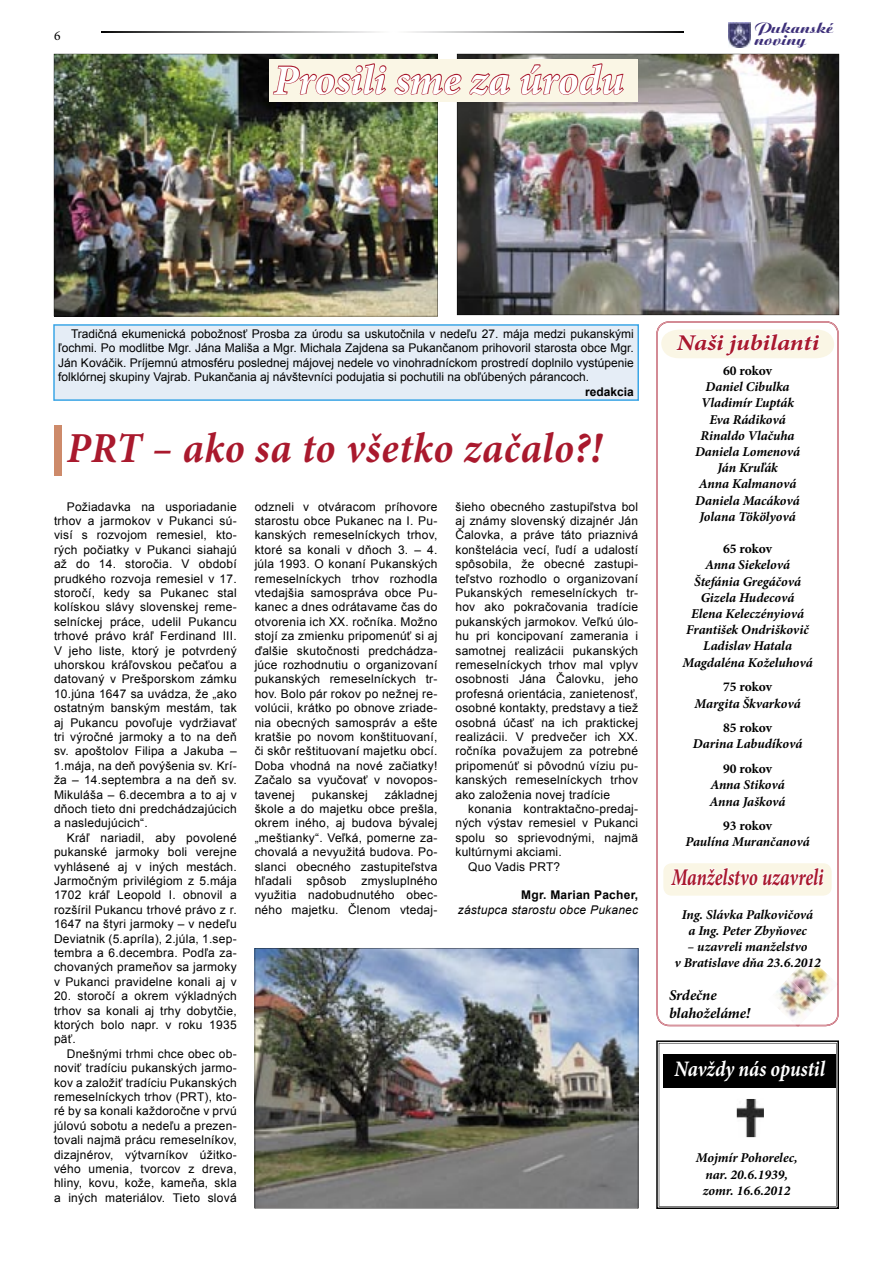
<style>
.page{position:relative;width:893px;height:1263px;background:#fff}
.page>*{position:absolute;margin:0;border:0;box-sizing:border-box;transform-origin:0 0}
.t1{font:italic 700 42.75px "Minion Pro";letter-spacing:.015em;color:#a9192d;scale:.95 1}
.t2{font:italic 700 42px "Minion Pro";letter-spacing:-.005em;color:#fff}
.t3{font:italic 700 24px "Minion Pro";letter-spacing:-.005em;color:#a9192d;scale:.77 1}
.t4{font:italic 700 22.5px "Minion Pro";letter-spacing:-.01em;color:#a9192d;scale:1.13 1}
.t5{font:italic 700 22.2px "Minion Pro";letter-spacing:-.005em;color:#fff;scale:.88 1}
.t6{font:15.75px/12px "Ariston";color:#3c2e79;scale:1.09 1}
.t7{font:italic 700 15px/18px "Minion Pro";letter-spacing:-.005em;color:#000}
.t8{font:italic 700 13.5px/16.2px "Minion Pro";letter-spacing:-.005em;color:#000;text-align:center}
.t9{font:700 13.5px "Minion Pro";letter-spacing:-.005em;color:#000}
.t10{font:13.5px "Minion Pro";color:#000}
.t11{font:12px/14.4px "Arial";letter-spacing:.02em;color:#000;text-align:justify}
.t12{font:italic 12px "Arial";letter-spacing:.02em;color:#000}
.t13{font:700 12px "Arial";letter-spacing:.02em;color:#000}
.t14{font:700 12px "Arial";color:#000}
</style>
<div class="page">
<svg style="left:102px;top:31px;width:582px;height:2px"></svg>
<img style="left:728px;top:22px;width:23px;height:26px">
<svg style="left:657px;top:322px;width:181px;height:703px"></svg>
<div style="left:663px;top:863px;width:169px;height:33px;background:#faf6e5;border-radius:9px"></div>
<svg style="left:669px;top:848px;width:156px;height:38px"></svg>
<svg style="left:656px;top:1040px;width:183px;height:169px"></svg>
<svg style="left:661px;top:325px;width:173px;height:54px"></svg>
<img style="left:788px;top:956px;width:50px;height:27px">
<img style="left:768px;top:977px;width:50px;height:50px">
<img style="left:795px;top:983px;width:43px;height:42px">
<img style="left:54px;top:54px;width:384px;height:262px">
<img style="left:457px;top:54px;width:382px;height:261px">
<div style="left:53px;top:324px;width:586px;height:77px;background:#e5edf6"></div>
<img style="left:255px;top:948px;width:383px;height:261px">
<div style="left:269px;top:59px;width:369px;height:42px;background:#faf6e5"></div>
<svg style="left:272px;top:63px;width:115px;height:32px"></svg>
<svg style="left:394px;top:73px;width:117px;height:23px"></svg>
<svg style="left:520px;top:63px;width:104px;height:32px"></svg>
<div style="left:54px;top:425px;width:7px;height:51px;background:#cd8a6a"></div>
<p class="t10" style="left:54px;top:27px;width:8px">6</p>
<h3 class="t6" style="left:755px;top:22px;width:74px">Pukanské noviny</h3>
<h2 class="t2" style="left:274px;top:55px;width:352px">Prosili sme za úrodu</h2>
<p class="t11" style="left:58px;top:327px;width:577px;text-indent:13px">Tradičná ekumenická pobožnosť Prosba za úrodu sa uskutočnila v nedeľu 27. mája medzi pukanskými ľochmi. Po modlitbe Mgr. Jána Mališa a Mgr. Michala Zajdena sa Pukančanom prihovoril starosta obce Mgr.<br>Ján Kováčik. Príjemnú atmosféru poslednej májovej nedele vo vinohradníckom prostredí doplnilo vystúpenie folklórnej skupiny Vajrab. Pukančania aj návštevníci podujatia si pochutili na obľúbených párancoch.</p>
<p class="t14" style="left:585px;top:383px;width:50px">redakcia</p>
<h3 class="t4" style="left:677px;top:329px;width:127px">Naši jubilanti</h3>
<p class="t9" style="left:723px;top:363px;width:51px">60 rokov</p>
<p class="t8" style="left:695px;top:379px;width:107px">Daniel Cibulka<br>Vladimír Ľupták<br>Eva Rádiková<br>Rinaldo Vlačuha<br>Daniela Lomenová<br>Ján Kruľák<br>Anna Kalmanová<br>Daniela Macáková<br>Jolana Tökölyová</p>
<p class="t9" style="left:723px;top:541px;width:51px">65 rokov</p>
<p class="t8" style="left:682px;top:557px;width:132px">Anna Siekelová<br>Štefánia Gregáčová<br>Gizela Hudecová<br>Elena Keleczényiová<br>František Ondriškovič<br>Ladislav Hatala<br>Magdaléna Koželuhová</p>
<p class="t9" style="left:723px;top:679px;width:51px">75 rokov</p>
<p class="t8" style="left:694px;top:696px;width:108px">Margita Škvarková</p>
<p class="t9" style="left:723px;top:720px;width:51px">85 rokov</p>
<p class="t8" style="left:693px;top:736px;width:111px">Darina Labudíková</p>
<p class="t9" style="left:723px;top:761px;width:51px">90 rokov</p>
<p class="t8" style="left:710px;top:777px;width:78px;text-align:left">Anna Stiková<br>Anna Jašková</p>
<p class="t9" style="left:723px;top:818px;width:51px">93 rokov</p>
<p class="t8" style="left:685px;top:834px;width:126px">Paulína Murančanová</p>
<h1 class="t1" style="left:67px;top:423px;width:565px">PRT – ako sa to všetko začalo?!</h1>
<p class="t11" style="left:255px;top:499px;width:184px">odzneli v otváracom príhovore starostu obce Pukanec na I. Pu&shy;kanských remeselníckych trhov, ktoré sa konali v dňoch 3. – 4. júla 1993. O konaní Pukanských remeselníckych trhov rozhodla vtedajšia samospráva obce Pu&shy;kanec a dnes odrátavame čas do otvorenia ich XX. ročníka. Možno stojí za zmienku pripomenúť si aj ďalšie skutočnosti predchádza&shy;júce rozhodnutiu o organizovaní pukanských remeselníckych tr&shy;hov. Bolo pár rokov po nežnej re&shy;volúcii, krátko po obnove zriade&shy;nia obecných samospráv a ešte kratšie po novom konštituovaní, či skôr reštituovaní majetku obcí.<br>Doba vhodná na nové začiatky!<br>Začalo sa vyučovať v novopos&shy;tavenej</p>
<p class="t11" style="left:54px;top:499px;width:184px;text-indent:13px">Požiadavka na usporiadanie trhov a jarmokov v Pukanci sú&shy;visí s rozvojom remesiel, kto&shy;rých počiatky v Pukanci siahajú až do 14. storočia. V období prudkého rozvoja remesiel v 17. storočí, kedy sa Pukanec stal kolískou slávy slovenskej reme&shy;selníckej práce, udelil Pukancu trhové právo kráľ Ferdinand III.<br>V jeho liste, ktorý je potvrdený uhorskou kráľovskou pečaťou a datovaný v Prešporskom zámku 10.júna 1647 sa uvádza, že „ako ostatným banským mestám, tak aj Pukancu povoľuje vydržiavať tri výročné jarmoky a to na deň sv. apoštolov Filipa a Jakuba – 1.mája, na deň povýšenia sv. Krí&shy;ža – 14.septembra a na deň sv.<br>Mikuláša – 6.decembra a to aj v dňoch tieto dni predchádzajúcich a nasledujúcich“.</p>
<p class="t11" style="left:54px;top:830px;width:184px;text-indent:13px">Kráľ nariadil, aby povolené pukanské jarmoky boli verejne vyhlásené aj v iných mestách.<br>Jarmočným privilégiom z 5.mája 1702 kráľ Leopold I. obnovil a rozšíril Pukancu trhové právo z r.<br>1647 na štyri jarmoky – v nedeľu Deviatnik (5.apríla), 2.júla, 1.sep&shy;tembra a 6.decembra. Podľa za&shy;chovaných prameňov sa jarmoky v Pukanci pravidelne konali aj v</p>
<p class="t11" style="left:54px;top:989px;width:184px">20. storočí a okrem výkladných trhov sa konali aj trhy dobytčie, ktorých bolo napr. v roku 1935 päť.</p>
<p class="t11" style="left:54px;top:1046px;width:184px;text-indent:13px">Dnešnými trhmi chce obec ob&shy;noviť tradíciu pukanských jarmo&shy;kov a založiť tradíciu Pukanských remeselníckych trhov (PRT), kto&shy;ré by sa konali každoročne v prvú júlovú sobotu a nedeľu a prezen&shy;tovali najmä prácu remeselníkov, dizajnérov, výtvarníkov úžitko&shy;vého umenia, tvorcov z dreva, hliny, kovu, kože, kameňa, skla a iných materiálov. Tieto slová</p>
<p class="t11" style="left:455px;top:499px;width:184px">šieho obecného zastupiľstva bol aj známy slovenský dizajnér Ján Čalovka, a práve táto priaznivá konštelácia vecí, ľudí a udalostí spôsobila, že obecné zastupi&shy;teľstvo rozhodlo o organizovaní Pukanských remeselníckych tr&shy;hov ako pokračovania tradície pukanských jarmokov. Veľkú úlo&shy;hu pri koncipovaní zamerania i samotnej realizácii pukanských remeselníckych trhov mal vplyv osobnosti Jána Čalovku, jeho profesná orientácia, zanietenosť, osobné kontakty, predstavy a tiež osobná účasť na ich praktickej realizácii. V predvečer ich XX. ročníka považujem za potrebné pripomenúť si pôvodnú víziu pu&shy;kanských remeselníckych trhov ako založenia novej tradície</p>
<p class="t11" style="left:468px;top:802px;width:171px">konania kontraktačno-predaj-</p>
<p class="t11" style="left:455px;top:816px;width:184px">ných výstav remesiel v Pukanci</p>
<p class="t11" style="left:455px;top:830px;width:184px">spolu so sprievodnými, najmä</p>
<p class="t11" style="left:455px;top:845px;width:108px">kultúrnymi akciami.</p>
<p class="t11" style="left:468px;top:859px;width:94px">Quo Vadis PRT?</p>
<p class="t13" style="left:521px;top:887px;width:119px">Mgr. Marian Pacher,</p>
<p class="t12" style="left:458px;top:902px;width:182px">zástupca starostu obce Pukanec</p>
<p class="t8" style="left:682px;top:907px;width:133px">Ing. Slávka Palkovičová a Ing. Peter Zbyňovec</p>
<p class="t8" style="left:674px;top:939px;width:148px">– uzavreli manželstvo<br>v Bratislave dňa 23.6.2012</p>
<p class="t11" style="left:255px;top:787px;width:184px;text-indent:130px">základnej škole a do majetku obce prešla, okrem iného, aj budova bývalej „meštianky“. Veľká, pomerne za&shy;chovalá a nevyužitá budova. Po&shy;slanci obecného zastupiteľstva hľadali spôsob zmysluplného využitia nadobudnutého obec&shy;ného majetku. Členom vtedaj-</p>
<p class="t11" style="left:312px;top:787px;width:57px">pukanskej</p>
<h3 class="t3" style="left:671px;top:863px;width:199px">Manželstvo uzavreli</h3>
<p class="t7" style="left:669px;top:987px;width:83px">Srdečne blahoželáme!</p>
<h3 class="t5" style="left:674px;top:1055px;width:173px">Navždy nás opustil</h3>
<p class="t8" style="left:696px;top:1150px;width:103px">Mojmír Pohorelec, nar. 20.6.1939, zomr. 16.6.2012</p>
</div>
